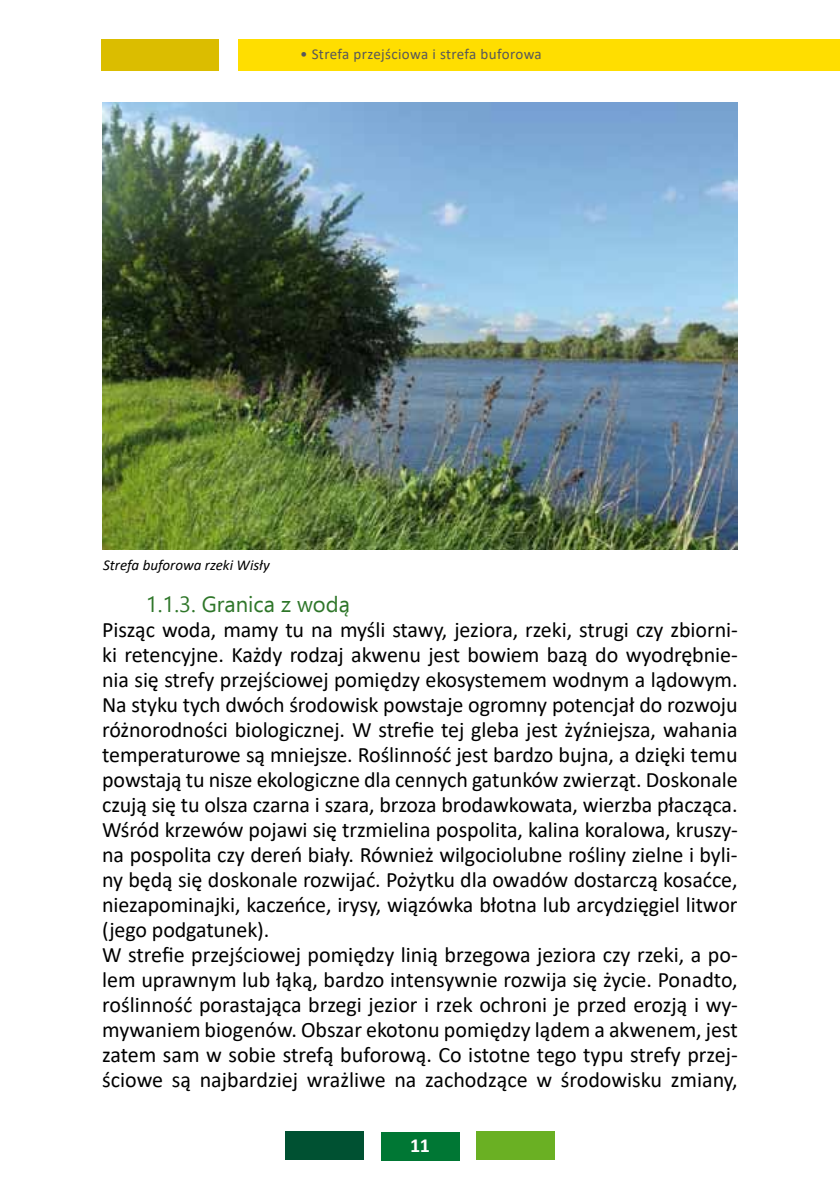
<style>
.page{position:relative;width:840px;height:1191px;background:#fff}
.page>*{position:absolute;margin:0;border:0;box-sizing:border-box;transform-origin:0 0}
.t1{font:22px/25px "Calibri";letter-spacing:-.005em;color:#000}
.t2{font:22px "Ebrima";color:#2e7629}
.t3{font:700 20px "Calibri";color:#fff}
.t4{font:15px "Calibri";letter-spacing:.02em;color:#58585a}
.t5{font:italic 15px "Calibri";color:#000}
</style>
<div class="page">
<div style="left:238px;top:40px;width:601px;height:31px;background:#ffde00"></div>
<div style="left:102px;top:40px;width:117px;height:31px;background:#dbbd00"></div>
<div style="left:475px;top:1131px;width:79px;height:28px;background:#6ab023"></div>
<div style="left:380px;top:1132px;width:79px;height:29px;background:#007734"></div>
<div style="left:285px;top:1131px;width:79px;height:29px;background:#005132"></div>
<img style="left:102px;top:102px;width:635px;height:447px">
<p class="t4" style="left:300px;top:43px;width:243px">• Strefa przejściowa i strefa buforowa</p>
<p class="t5" style="left:103px;top:554px;width:168px">Strefa buforowa rzeki Wisły</p>
<p class="t2" style="left:146px;top:587px;width:205px">1.1.3. Granica z wodą</p>
<p class="t1" style="left:102px;top:616px;width:636px">Pisząc woda, mamy tu na myśli stawy, jeziora, rzeki, strugi czy zbiorni&shy;ki retencyjne. Każdy rodzaj akwenu jest bowiem bazą do wyodrębnie&shy;nia się strefy przejściowej pomiędzy ekosystemem wodnym a lądowym.<br>Na styku tych dwóch środowisk powstaje ogromny potencjał do rozwoju różnorodności biologicznej. W strefie tej gleba jest żyźniejsza, wahania temperaturowe są mniejsze. Roślinność jest bardzo bujna, a dzięki temu powstają tu nisze ekologiczne dla cennych gatunków zwierząt. Doskonale czują się tu olsza czarna i szara, brzoza brodawkowata, wierzba płacząca.<br>Wśród krzewów pojawi się trzmielina pospolita, kalina koralowa, kruszy&shy;na pospolita czy dereń biały. Również wilgociolubne rośliny zielne i byli&shy;ny będą się doskonale rozwijać. Pożytku dla owadów dostarczą kosaćce, niezapominajki, kaczeńce, irysy, wiązówka błotna lub arcydzięgiel litwor (jego podgatunek).<br>W strefie przejściowej pomiędzy linią brzegowa jeziora czy rzeki, a po&shy;lem uprawnym lub łąką, bardzo intensywnie rozwija się życie. Ponadto, roślinność porastająca brzegi jezior i rzek ochroni je przed erozją i wy&shy;mywaniem biogenów. Obszar ekotonu pomiędzy lądem a akwenem, jest zatem sam w sobie strefą buforową. Co istotne tego typu strefy przej&shy;ściowe są najbardziej wrażliwe na zachodzące w środowisku zmiany,</p>
<p class="t3" style="left:410px;top:1130px;width:21px">11</p>
</div>
